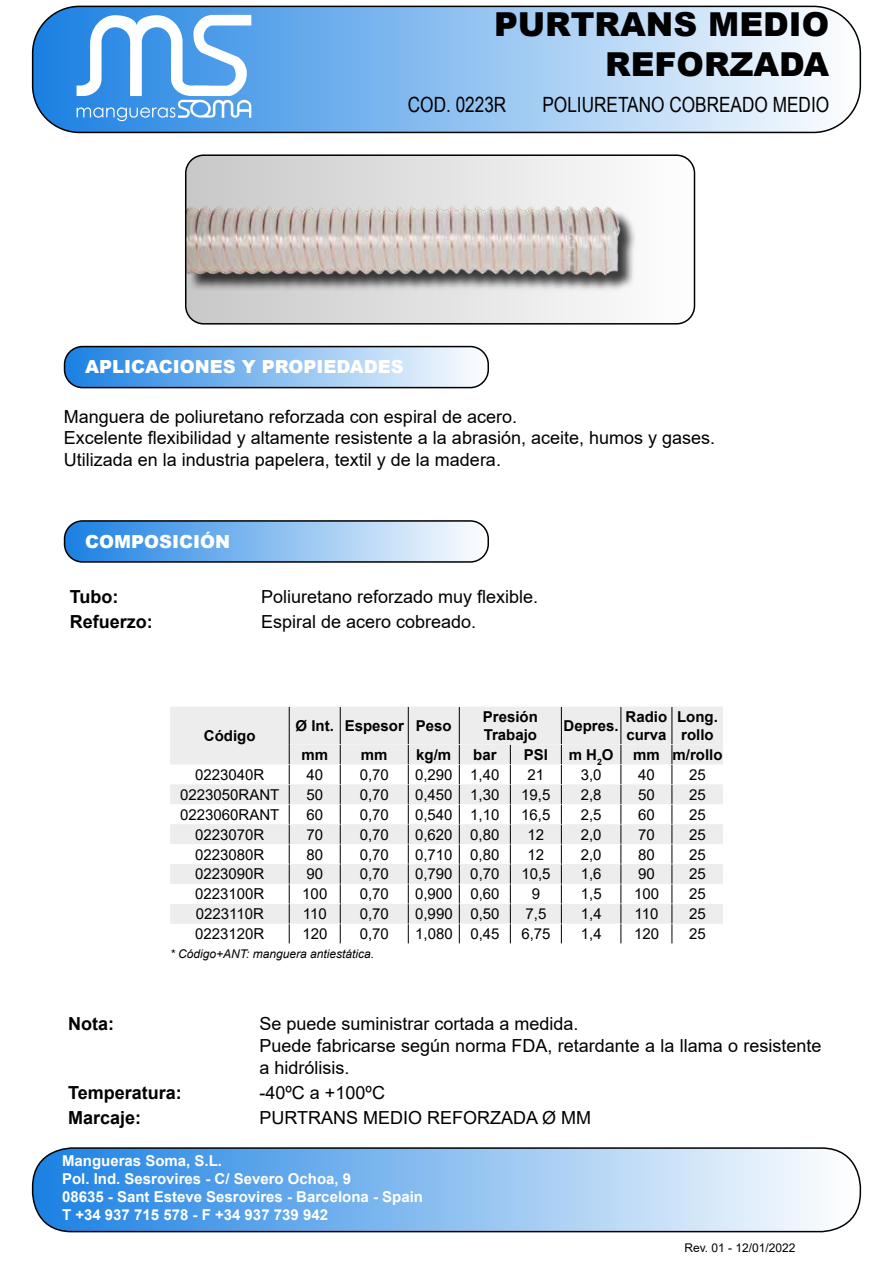
<style>
.page{position:relative;width:893px;height:1263px;background:#fff}
.page>*{position:absolute;margin:0;border:0;box-sizing:border-box;transform-origin:0 0}
.t1{font:900 33px/39.6px "Arial";color:#000;text-align:right}
.t2{font:21px "Arial Narrow";color:#000}
.t3{font:18px/21.6px "Arial";color:#000}
.t4{font:700 18px "Arial";color:#000}
.t5{font:900 18px "Arial";color:#fff}
.t6{font:15px "Arial";color:#000}
.t7{font:700 15px/18px "Arial";color:#fff}
.t8{font:700 15px/18px "Arial";color:#000}
.t9{font:italic 12px "Arial";color:#000}
.t10{font:12px "Arial";color:#000}
</style>
<div class="page">
<img style="left:188px;top:157px;width:506px;height:165px">
<div style="left:185px;top:154px;width:510px;height:171px;border:2px solid #000;border-radius:18px"></div>
<svg style="left:65px;top:523px;width:423px;height:37px;background:#8cbeef"></svg>
<div style="left:64px;top:520px;width:425px;height:43px;border:2px solid #000;border-radius:18px"></div>
<svg style="left:33px;top:1148px;width:827px;height:83px;background:#8ec0f0"></svg>
<div style="left:32px;top:1147px;width:829px;height:85px;border:2px solid #000;border-radius:39px"></div>
<svg style="left:65px;top:347px;width:423px;height:41px;background:#8cbfef"></svg>
<div style="left:64px;top:346px;width:425px;height:42px;border:2px solid #000;border-radius:18px"></div>
<svg style="left:33px;top:6px;width:827px;height:126px;background:#9fc9f2"></svg>
<div style="left:32px;top:6px;width:829px;height:127px;border:2px solid #000;border-radius:47px"></div>
<svg style="left:77px;top:15px;width:174px;height:106px"></svg>
<svg style="left:170px;top:707px;width:553px;height:236px"></svg>
<h1 class="t1" style="left:494px;top:4px;width:337px">PURTRANS MEDIO<br>REFORZADA</h1>
<p class="t2" style="left:408px;top:89px;width:100px">COD. 0223R</p>
<p class="t2" style="left:542px;top:89px;width:288px">POLIURETANO COBREADO MEDIO</p>
<p class="t5" style="left:85px;top:354px;width:320px">APLICACIONES Y PROPIEDADES</p>
<p class="t3" style="left:64px;top:405px;width:653px">Manguera de poliuretano reforzada con espiral de acero.<br>Excelente flexibilidad y altamente resistente a la abrasión, aceite, humos y gases.<br>Utilizada en la industria papelera, textil y de la madera.</p>
<p class="t5" style="left:85px;top:528px;width:146px">COMPOSICIÓN</p>
<p class="t4" style="left:70px;top:584px;width:50px">Tubo:</p>
<p class="t3" style="left:261px;top:586px;width:279px">Poliuretano reforzado muy flexible.</p>
<p class="t4" style="left:70px;top:609px;width:84px">Refuerzo:</p>
<p class="t3" style="left:261px;top:611px;width:217px">Espiral de acero cobreado.</p>
<p class="t8" style="left:204px;top:727px;width:53px">Código</p>
<p class="t8" style="left:296px;top:717px;width:158px">Ø Int. Espesor Peso</p>
<p class="t8" style="left:483px;top:708px;width:57px">Presión<br>Trabajo</p>
<p class="t8" style="left:564px;top:717px;width:57px">Depres.</p>
<p class="t8" style="left:626px;top:708px;width:43px">Radio curva</p>
<p class="t8" style="left:677px;top:708px;width:42px">Long. rollo</p>
<p class="t8" style="left:301px;top:746px;width:28px">mm</p>
<p class="t8" style="left:361px;top:746px;width:28px">mm</p>
<p class="t8" style="left:416px;top:746px;width:37px">kg/m</p>
<p class="t8" style="left:473px;top:746px;width:25px">bar</p>
<p class="t8" style="left:524px;top:746px;width:26px">PSI</p>
<p class="t8" style="left:569px;top:746px;width:46px">m H<sub>2</sub>O</p>
<p class="t8" style="left:633px;top:746px;width:91px">mm m/rollo</p>
<p class="t6" style="left:195px;top:764px;width:71px">0223040R</p>
<p class="t6" style="left:306px;top:764px;width:18px">40</p>
<p class="t6" style="left:360px;top:764px;width:31px">0,70</p>
<p class="t6" style="left:415px;top:764px;width:86px">0,290 1,40</p>
<p class="t6" style="left:527px;top:764px;width:18px">21</p>
<p class="t6" style="left:581px;top:764px;width:22px">3,0</p>
<p class="t6" style="left:638px;top:764px;width:18px">40</p>
<p class="t6" style="left:689px;top:764px;width:18px">25</p>
<p class="t6" style="left:180px;top:784px;width:101px">0223050RANT</p>
<p class="t6" style="left:306px;top:784px;width:18px">50</p>
<p class="t6" style="left:360px;top:784px;width:31px">0,70</p>
<p class="t6" style="left:415px;top:784px;width:86px">0,450 1,30</p>
<p class="t6" style="left:521px;top:784px;width:31px">19,5</p>
<p class="t6" style="left:581px;top:784px;width:22px">2,8</p>
<p class="t6" style="left:638px;top:784px;width:18px">50</p>
<p class="t6" style="left:689px;top:784px;width:18px">25</p>
<p class="t6" style="left:180px;top:804px;width:101px">0223060RANT</p>
<p class="t6" style="left:306px;top:804px;width:18px">60</p>
<p class="t6" style="left:360px;top:804px;width:31px">0,70</p>
<p class="t6" style="left:415px;top:804px;width:86px">0,540 1,10</p>
<p class="t6" style="left:521px;top:804px;width:31px">16,5</p>
<p class="t6" style="left:581px;top:804px;width:22px">2,5</p>
<p class="t6" style="left:638px;top:804px;width:18px">60</p>
<p class="t6" style="left:689px;top:804px;width:18px">25</p>
<p class="t6" style="left:195px;top:824px;width:71px">0223070R</p>
<p class="t6" style="left:306px;top:824px;width:18px">70</p>
<p class="t6" style="left:360px;top:824px;width:31px">0,70</p>
<p class="t6" style="left:415px;top:824px;width:86px">0,620 0,80</p>
<p class="t6" style="left:528px;top:824px;width:18px">12</p>
<p class="t6" style="left:581px;top:824px;width:22px">2,0</p>
<p class="t6" style="left:638px;top:824px;width:18px">70</p>
<p class="t6" style="left:689px;top:824px;width:18px">25</p>
<p class="t6" style="left:195px;top:844px;width:71px">0223080R</p>
<p class="t6" style="left:306px;top:844px;width:18px">80</p>
<p class="t6" style="left:360px;top:844px;width:31px">0,70</p>
<p class="t6" style="left:415px;top:844px;width:86px">0,710 0,80</p>
<p class="t6" style="left:528px;top:844px;width:18px">12</p>
<p class="t6" style="left:581px;top:844px;width:22px">2,0</p>
<p class="t6" style="left:638px;top:844px;width:18px">80</p>
<p class="t6" style="left:689px;top:844px;width:18px">25</p>
<p class="t6" style="left:195px;top:864px;width:71px">0223090R</p>
<p class="t6" style="left:306px;top:864px;width:18px">90</p>
<p class="t6" style="left:360px;top:864px;width:31px">0,70</p>
<p class="t6" style="left:415px;top:864px;width:86px">0,790 0,70</p>
<p class="t6" style="left:521px;top:864px;width:31px">10,5</p>
<p class="t6" style="left:581px;top:864px;width:22px">1,6</p>
<p class="t6" style="left:638px;top:864px;width:18px">90</p>
<p class="t6" style="left:689px;top:864px;width:18px">25</p>
<p class="t6" style="left:195px;top:884px;width:71px">0223100R</p>
<p class="t6" style="left:302px;top:884px;width:27px">100</p>
<p class="t6" style="left:360px;top:884px;width:31px">0,70</p>
<p class="t6" style="left:415px;top:884px;width:86px">0,900 0,60</p>
<p class="t6" style="left:532px;top:884px;width:10px">9</p>
<p class="t6" style="left:581px;top:884px;width:22px">1,5</p>
<p class="t6" style="left:634px;top:884px;width:27px">100</p>
<p class="t6" style="left:689px;top:884px;width:18px">25</p>
<p class="t6" style="left:196px;top:904px;width:70px">0223110R</p>
<p class="t6" style="left:303px;top:904px;width:25px">110</p>
<p class="t6" style="left:360px;top:904px;width:31px">0,70</p>
<p class="t6" style="left:415px;top:904px;width:86px">0,990 0,50</p>
<p class="t6" style="left:526px;top:904px;width:22px">7,5</p>
<p class="t6" style="left:581px;top:904px;width:22px">1,4</p>
<p class="t6" style="left:635px;top:904px;width:25px">110</p>
<p class="t6" style="left:689px;top:904px;width:18px">25</p>
<p class="t6" style="left:195px;top:924px;width:71px">0223120R</p>
<p class="t6" style="left:302px;top:924px;width:27px">120</p>
<p class="t6" style="left:360px;top:924px;width:31px">0,70</p>
<p class="t6" style="left:415px;top:924px;width:86px">1,080 0,45</p>
<p class="t6" style="left:521px;top:924px;width:31px">6,75</p>
<p class="t6" style="left:581px;top:924px;width:22px">1,4</p>
<p class="t6" style="left:634px;top:924px;width:27px">120</p>
<p class="t6" style="left:689px;top:924px;width:18px">25</p>
<p class="t9" style="left:170px;top:946px;width:206px">* Código+ANT: manguera antiestática.</p>
<p class="t4" style="left:68px;top:1011px;width:47px">Nota:</p>
<p class="t3" style="left:259px;top:1013px;width:564px">Se puede suministrar cortada a medida.<br>Puede fabricarse según norma FDA, retardante a la llama o resistente a hidrólisis.</p>
<p class="t4" style="left:68px;top:1080px;width:115px">Temperatura:</p>
<p class="t3" style="left:259px;top:1081px;width:127px">-40ºC a +100ºC</p>
<p class="t4" style="left:68px;top:1105px;width:75px">Marcaje:</p>
<p class="t3" style="left:259px;top:1106px;width:333px">PURTRANS MEDIO REFORZADA Ø MM</p>
<p class="t7" style="left:62px;top:1152px;width:362px">Mangueras Soma, S.L.<br>Pol. Ind. Sesrovires - C/ Severo Ochoa, 9<br>08635 - Sant Esteve Sesrovires - Barcelona - Spain T +34 937 715 578 - F +34 937 739 942</p>
<p class="t10" style="left:684px;top:1239px;width:113px">Rev. 01 - 12/01/2022</p>
</div>
